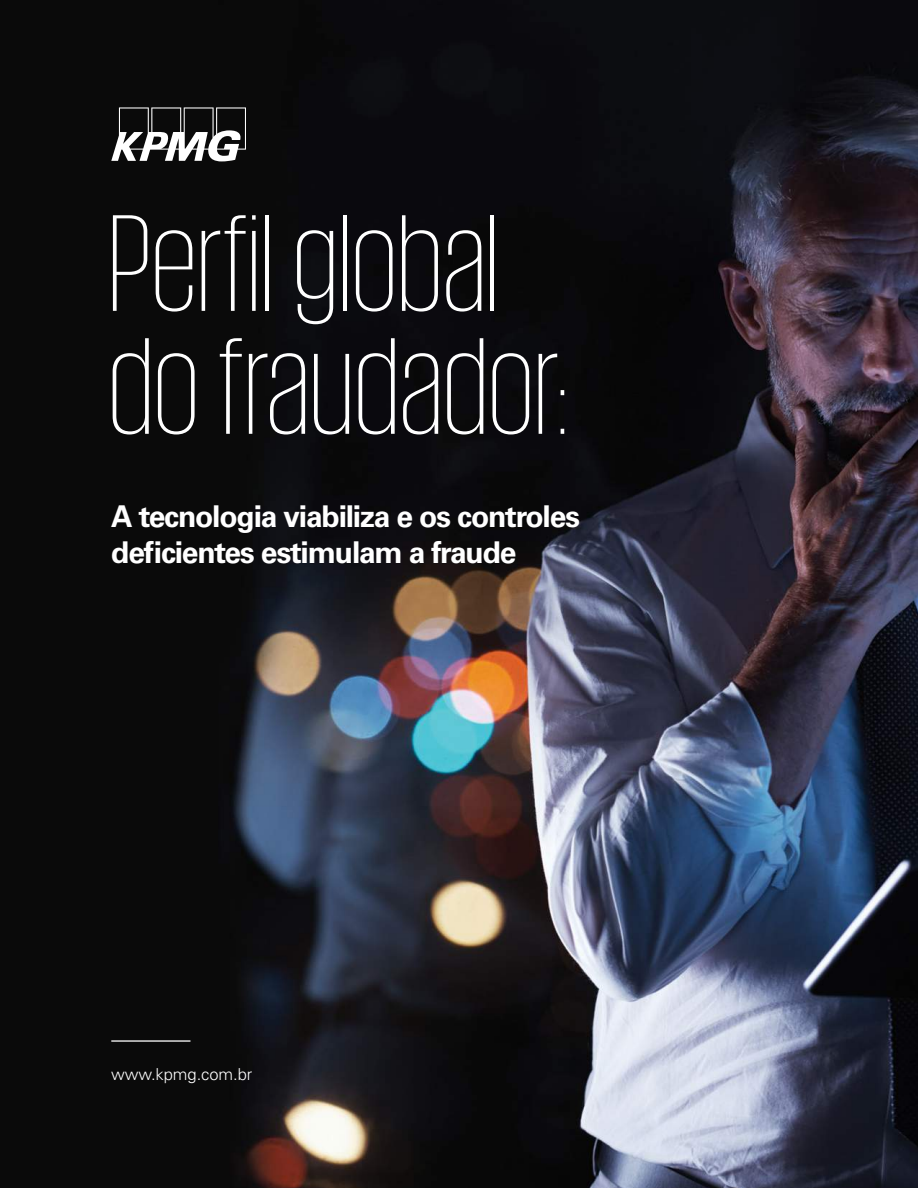
<style>
.page{position:relative;width:918px;height:1188px;background:#fff}
.page>*{position:absolute;margin:0;border:0;box-sizing:border-box;transform-origin:0 0}
.t1{font:200 141px/123px "KPMG";color:#fff}
.t2{font:700 30px/36px "Univers LT Std";letter-spacing:-.04em;color:#fff}
.t3{font:300 16.5px "Univers LT Std";letter-spacing:-.005em;color:#fff}
</style>
<div class="page">
<img style="left:0;top:0;width:918px;height:1188px">
<svg style="left:111px;top:107px;width:135px;height:54px"></svg>
<hr style="left:111px;top:1040px;width:80px;height:2px;background:#fff">
<h1 class="t1" style="left:108px;top:199px;width:463px">Perfil global do fraudador:</h1>
<p class="t2" style="left:111px;top:499px;width:470px">A tecnologia viabiliza e os controles deficientes estimulam a fraude</p>
<p class="t3" style="left:111px;top:1064px;width:142px">www.kpmg.com.br</p>
</div>
